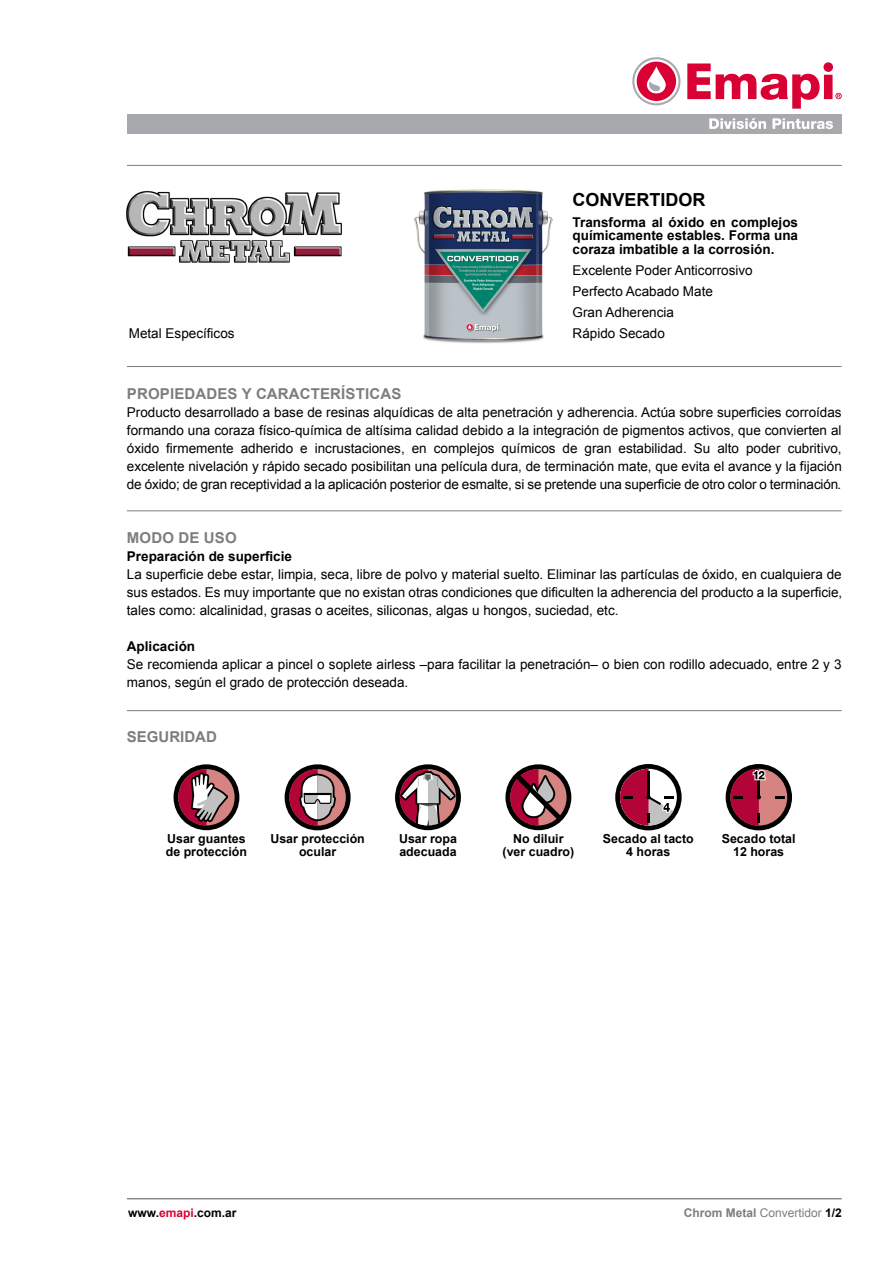
<style>
.page{position:relative;width:893px;height:1263px;background:#fff}
.page>*{position:absolute;margin:0;border:0;box-sizing:border-box;transform-origin:0 0}
.t1{font:700 18px "Arial";color:#000}
.t2{font:700 15px "Arial";letter-spacing:.01em;color:#7d7d7d}
.t3{font:13.5px/18px "Arial";color:#000;text-align:justify}
.t4{font:700 13.5px/13.5px "Arial";color:#000;text-align:justify}
.t5{font:700 12.45px/12.5px "Arial";color:#000;text-align:center}
.t6{font:12px "Arial";color:#7d7d7d}
.t7{font:700 12px "Arial";color:#000}
.s1{color:#d90033}
.s2{font-weight:700}
.s3{font-weight:700;color:#000}
</style>
<div class="page">
<div style="left:613px;top:762px;width:71px;height:70px;border:4px solid #fff;border-radius:50%"></div>
<svg style="left:615px;top:764px;width:67px;height:66px"></svg>
<svg style="left:620px;top:769px;width:54px;height:56px"></svg>
<div style="left:723px;top:762px;width:71px;height:70px;border:4px solid #fff;border-radius:50%"></div>
<svg style="left:726px;top:764px;width:66px;height:66px"></svg>
<div style="left:730px;top:769px;width:57px;height:57px;background:#d58482;border-radius:50%"></div>
<svg style="left:775px;top:796px;width:9px;height:2px"></svg>
<svg style="left:730px;top:769px;width:36px;height:57px"></svg>
<div style="left:283px;top:763px;width:69px;height:69px;border:3px solid #fff;border-radius:50%"></div>
<svg style="left:285px;top:764px;width:66px;height:66px"></svg>
<div style="left:289px;top:769px;width:57px;height:56px;background:#d58482;border-radius:50%"></div>
<svg style="left:289px;top:769px;width:49px;height:56px;background:#9e6e79"></svg>
<div style="left:172px;top:763px;width:69px;height:69px;border:3px solid #fff;border-radius:50%"></div>
<div style="left:174px;top:764px;width:65px;height:66px;background:#000;border-radius:50%"></div>
<svg style="left:178px;top:769px;width:57px;height:56px"></svg>
<svg style="left:178px;top:769px;width:53px;height:63px"></svg>
<div style="left:394px;top:763px;width:68px;height:69px;border:3px solid #fff;border-radius:50%"></div>
<svg style="left:395px;top:764px;width:66px;height:66px"></svg>
<svg style="left:400px;top:769px;width:56px;height:56px"></svg>
<div style="left:504px;top:763px;width:69px;height:69px;border:3px solid #fff;border-radius:50%"></div>
<svg style="left:505px;top:764px;width:66px;height:66px"></svg>
<svg style="left:510px;top:769px;width:57px;height:56px"></svg>
<svg style="left:510px;top:769px;width:51px;height:56px;background:#915360"></svg>
<img style="left:126px;top:191px;width:216px;height:72px">
<hr style="left:127px;top:165px;width:715px;height:1px;background:#7d7d7d">
<hr style="left:127px;top:366px;width:715px;height:1px;background:#7d7d7d">
<hr style="left:127px;top:510px;width:715px;height:1px;background:#7d7d7d">
<hr style="left:127px;top:710px;width:715px;height:1px;background:#7d7d7d">
<hr style="left:127px;top:1198px;width:715px;height:1px;background:#545454">
<img style="left:414px;top:189px;width:139px;height:154px">
<div style="left:127px;top:114px;width:715px;height:20px;background:#a8a9ad"></div>
<svg style="left:709px;top:118px;width:57px;height:11px"></svg>
<svg style="left:772px;top:118px;width:61px;height:11px"></svg>
<svg style="left:687px;top:62px;width:155px;height:47px"></svg>
<svg style="left:632px;top:57px;width:48px;height:48px"></svg>
<svg style="left:634px;top:59px;width:44px;height:44px"></svg>
<div style="left:637px;top:62px;width:39px;height:39px;background:#d90033;border-radius:50%"></div>
<svg style="left:647px;top:66px;width:19px;height:27px"></svg>
<p class="t3" style="left:129px;top:324px;width:107px">Metal Específicos</p>
<h1 class="t1" style="left:572px;top:190px;width:135px">CONVERTIDOR</h1>
<p class="t4" style="left:573px;top:215px;width:227px">Transforma al óxido en complejos químicamente estables. Forma una coraza imbatible a la corrosión.</p>
<p class="t3" style="left:573px;top:260px;width:182px;line-height:21px;text-align:left">Excelente Poder Anticorrosivo<br>Perfecto Acabado Mate<br>Gran Adherencia<br>Rápido Secado</p>
<p class="t2" style="left:127px;top:385px;width:276px">PROPIEDADES Y CARACTERÍSTICAS</p>
<p class="t3" style="left:127px;top:403px;width:717px">Producto desarrollado a base de resinas alquídicas de alta penetración y adherencia. Actúa sobre superficies corroídas formando una coraza físico-química de altísima calidad debido a la integración de pigmentos activos, que convierten al óxido firmemente adherido e incrustaciones, en complejos químicos de gran estabilidad. Su alto poder cubritivo, excelente nivelación y rápido secado posibilitan una película dura, de terminación mate, que evita el avance y la fijación de óxido; de gran receptividad a la aplicación posterior de esmalte, si se pretende una superficie de otro color o terminación.</p>
<p class="t2" style="left:127px;top:529px;width:111px">MODO DE USO</p>
<p class="t4" style="left:127px;top:550px;width:167px">Preparación de superficie</p>
<p class="t3" style="left:127px;top:565px;width:717px">La superficie debe estar, limpia, seca, libre de polvo y material suelto. Eliminar las partículas de óxido, en cualquiera de sus estados. Es muy importante que no existan otras condiciones que dificulten la adherencia del producto a la superficie, tales como: alcalinidad, grasas o aceites, siliconas, algas u hongos, suciedad, etc.</p>
<p class="t4" style="left:127px;top:640px;width:70px">Aplicación</p>
<p class="t3" style="left:127px;top:655px;width:716px">Se recomienda aplicar a pincel o soplete airless –para facilitar la penetración– o bien con rodillo adecuado, entre 2 y 3 manos, según el grado de protección deseada.</p>
<p class="t2" style="left:127px;top:728px;width:91px">SEGURIDAD</p>
<p class="t5" style="left:166px;top:833px;width:83px;text-align:left">Usar guantes de protección</p>
<p class="t5" style="left:399px;top:833px;width:59px;text-align:left">Usar ropa adecuada</p>
<p class="t5" style="left:503px;top:833px;width:73px">No diluir (ver cuadro)</p>
<p class="t5" style="left:270px;top:833px;width:96px">Usar protección ocular</p>
<p class="t5" style="left:603px;top:832px;width:92px">Secado al tacto<br>4 horas</p>
<p class="t5" style="left:722px;top:832px;width:75px">Secado total<br>12 horas</p>
<p class="t7" style="left:128px;top:1206px;width:110px">www.<span class="s1">emapi</span>.com.ar</p>
<p class="t6" style="left:684px;top:1206px;width:160px"><span class="s2">Chrom Metal</span> Convertidor <span class="s3">1/2</span></p>
</div>
